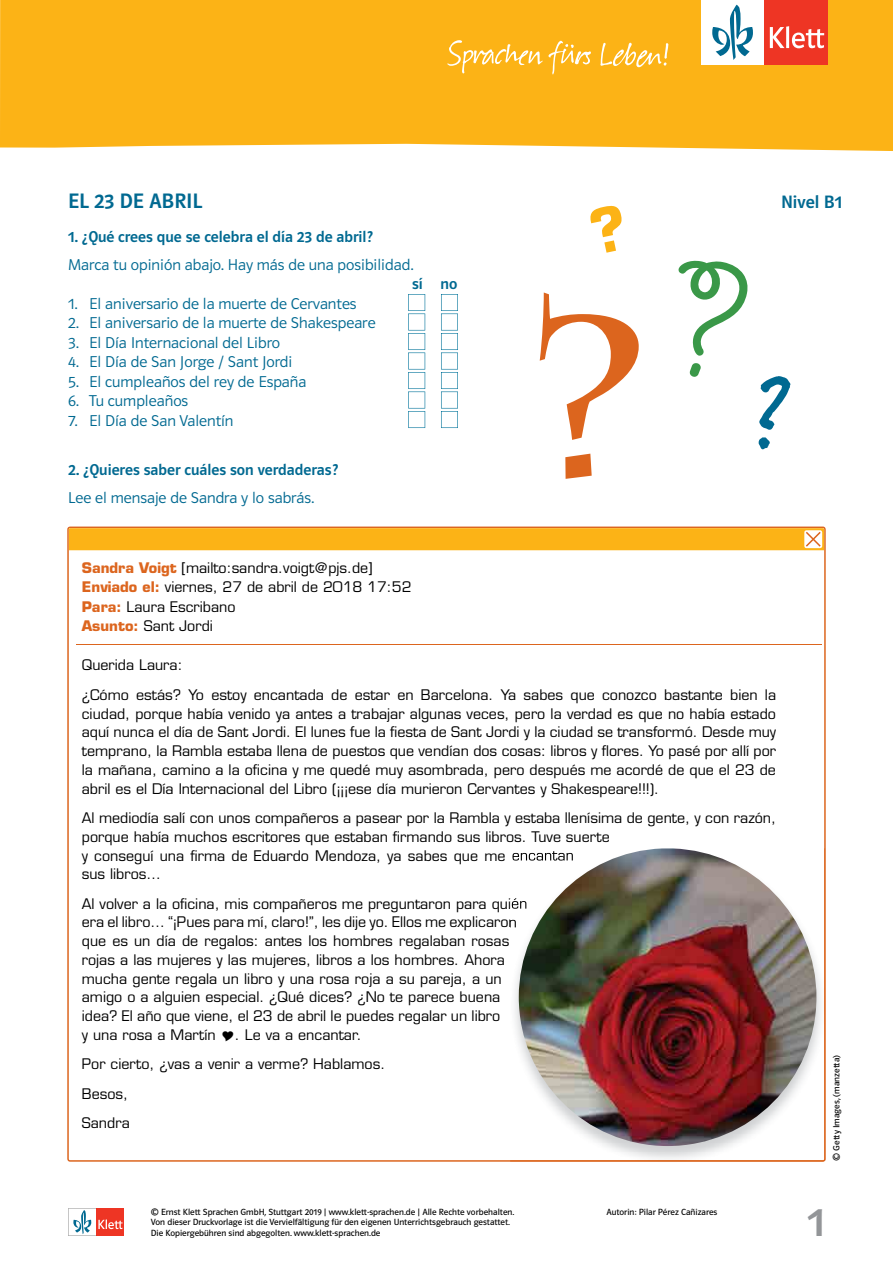
<style>
.page{position:relative;width:893px;height:1263px;background:#fff}
.page>*{position:absolute;margin:0;border:0;box-sizing:border-box;transform-origin:0 0}
.t1{font:700 225px "Charlemagne Std";color:#dc651e}
.t2{font:42px "Polo ST11 K Krftg";color:#939598}
.t3{font:21px "Polo Spanisch Krftg";color:#006991}
.t4{font:18px "Polo Spanisch Krftg";color:#006991}
.t5{font:15.75px "Polo Spanisch Leicht";color:#006991}
.t6{font:15.75px "Polo Spanisch Krftg";color:#006991}
.t7{font:14.25px/18.8px "Eurostile";color:#000}
.t8{font:9px/10.5px "Polo ST11 K Buch";color:#000}
.t9{font:9px "Polo Spanisch Buch";color:#000}
.s1{font-family:"Linotype Feltpen";font-weight:500;font-size:108px;color:#006991}
.s2{font-weight:700;color:#dc651e}
</style>
<div class="page">
<div style="left:0;top:0;width:893px;height:151px;background:#fcb316"></div>
<div style="left:701px;top:0;width:64px;height:64px;background:#fff"></div>
<div style="left:765px;top:0;width:63px;height:64px;background:#ee3524"></div>
<svg style="left:770px;top:26px;width:54px;height:22px"></svg>
<svg style="left:712px;top:5px;width:41px;height:55px"></svg>
<svg style="left:447px;top:40px;width:221px;height:34px;background:#fcbe39"></svg>
<svg style="left:68px;top:1208px;width:56px;height:28px"></svg>
<svg style="left:408px;top:294px;width:17px;height:134px"></svg>
<svg style="left:441px;top:294px;width:17px;height:134px"></svg>
<svg style="left:67px;top:526px;width:759px;height:636px"></svg>
<div style="left:69px;top:528px;width:755px;height:22px;background:#fcb316"></div>
<hr style="left:77px;top:644px;width:744px;height:1px;background:#dc651e">
<img style="left:510px;top:848px;width:315px;height:314px">
<img style="left:510px;top:850px;width:64px;height:14px">
<img style="left:510px;top:898px;width:17px;height:14px">
<img style="left:510px;top:916px;width:7px;height:15px">
<img style="left:519px;top:848px;width:297px;height:298px;border-radius:147px">
<svg style="left:223px;top:1031px;width:10px;height:10px"></svg>
<h3 class="t3" style="left:68px;top:189px;width:136px">EL 23 DE ABRIL</h3>
<p class="t4" style="left:781px;top:192px;width:62px">Nivel B1</p>
<p class="t6" style="left:68px;top:228px;width:306px">1. ¿Qué crees que se celebra el día 23 de abril?</p>
<p class="t5" style="left:68px;top:256px;width:347px">Marca tu opinión abajo. Hay más de una posibilidad.</p>
<p class="t6" style="left:412px;top:275px;width:47px">sí no</p>
<p class="t5" style="left:68px;top:295px;width:290px">1. El aniversario de la muerte de Cervantes</p>
<p class="t5" style="left:68px;top:315px;width:309px">2. El aniversario de la muerte de Shakespeare</p>
<p class="t5" style="left:68px;top:334px;width:214px">3. El Día Internacional del Libro</p>
<p class="t5" style="left:68px;top:354px;width:226px">4. El Día de San Jorge / Sant Jordi</p>
<p class="t5" style="left:68px;top:373px;width:240px">5. El cumpleaños del rey de España</p>
<p class="t5" style="left:68px;top:393px;width:122px">6. Tu cumpleaños</p>
<p class="t5" style="left:68px;top:412px;width:167px">7. El Día de San Valentín</p>
<p class="t6" style="left:68px;top:461px;width:272px">2. ¿Quieres saber cuáles son verdaderas?</p>
<p class="t5" style="left:68px;top:489px;width:248px">Lee el mensaje de Sandra y lo sabrás.</p>
<h1 class="t1" style="left:519px;top:267px;width:274px">? <span class="s1">?</span></h1>
<p class="t7" style="left:82px;top:558px;width:331px;line-height:19.5px"><span class="s2">Sandra Voigt</span> [mailto:sandra.voigt@pjs.de] <span class="s2">Enviado el:</span> viernes, 27 de abril de 2018 17:52<br><span class="s2">Para:</span> Laura Escribano<br><span class="s2">Asunto:</span> Sant Jordi</p>
<p class="t7" style="left:82px;top:651px;width:696px;line-height:29.4px">Querida Laura:<br>¿Cómo estás? Yo estoy encantada de estar en Barcelona. Ya sabes que conozco bastante bien la</p>
<p class="t7" style="left:82px;top:704px;width:696px;text-align:justify">ciudad, porque había venido ya antes a trabajar algunas veces, pero la verdad es que no había estado aquí nunca el día de Sant Jordi. El lunes fue la fiesta de Sant Jordi y la ciudad se transformó. Desde muy temprano, la Rambla estaba llena de puestos que vendían dos cosas: libros y flores. Yo pasé por allí por la mañana, camino a la oficina y me quedé muy asombrada, pero después me acordé de que el 23 de abril es el Día Internacional del Libro (¡¡¡ese día murieron Cervantes y Shakespeare!!!).</p>
<p class="t7" style="left:82px;top:808px;width:696px">Al mediodía salí con unos compañeros a pasear por la Rambla y estaba llenísima de gente, y con razón, porque había muchos escritores que estaban firmando sus libros. Tuve suerte<br>y conseguí una firma de Eduardo Mendoza, ya sabes que me encantan<br>sus libros…</p>
<p class="t7" style="left:82px;top:894px;width:447px">Al volver a la oficina, mis compañeros me preguntaron para quién era el libro… “¡Pues para mí, claro!”, les dije yo. Ellos me explicaron que es un día de regalos: antes los hombres regalaban rosas rojas a las mujeres y las mujeres, libros a los hombres. Ahora mucha gente regala un libro y una rosa roja a su pareja, a un amigo o a alguien especial. ¿Qué dices? ¿No te parece buena idea? El año que viene, el 23 de abril le puedes regalar un libro<br>y una rosa a Martín</p>
<p class="t7" style="left:82px;top:1020px;width:305px;line-height:29.4px;text-indent:153px">. Le va a encantar.<br>Por cierto, ¿vas a venir a verme? Hablamos.<br>Besos,<br>Sandra</p>
<p class="t9" style="left:831px;top:1161px;width:107px;rotate:-90deg">© Getty Images, (manzetta)</p>
<p class="t8" style="left:151px;top:1206px;width:365px">© Ernst Klett Sprachen GmbH, Stuttgart 2019 | www.klett-sprachen.de | Alle Rechte vorbehalten.<br>Von dieser Druckvorlage ist die Vervielfältigung für den eigenen Unterrichtsgebrauch gestattet.<br>Die Kopiergebühren sind abgegolten. www.klett-sprachen.de</p>
<h2 class="t2" style="left:808px;top:1199px;width:19px">1</h2>
<p class="t8" style="left:606px;top:1206px;width:113px">Autorin: Pilar Pérez Cañizares</p>
</div>
